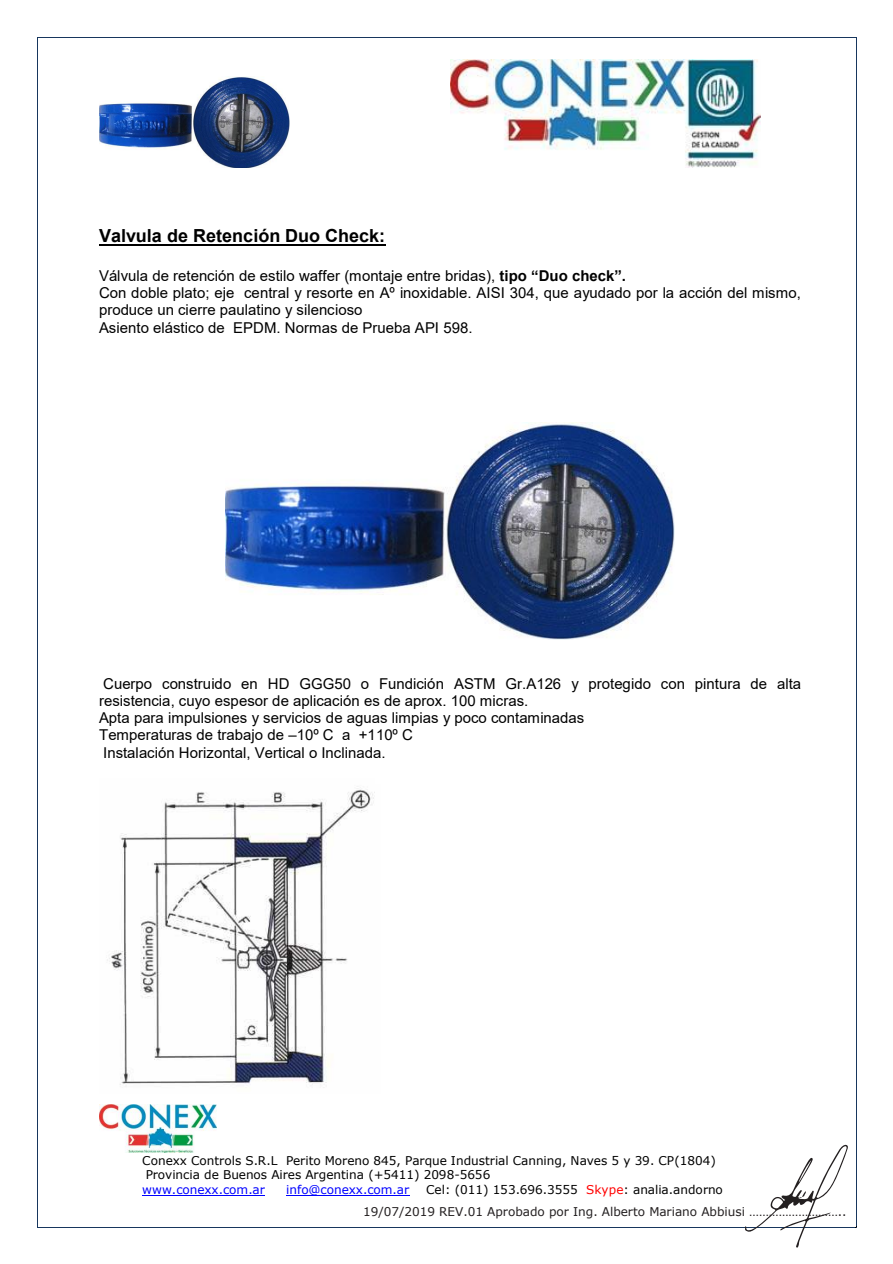
<style>
.page{position:relative;width:893px;height:1264px;background:#fff}
.page>*{position:absolute;margin:0;border:0;box-sizing:border-box;transform-origin:0 0}
.t1{font:700 18px "Arial";color:#000}
.t2{font:15px/17.2px "Arial";color:#000}
.t3{font:12px/14.5px "Verdana";letter-spacing:-.005em;color:#000}
.t4{font:12px "Verdana";letter-spacing:-.005em;color:#231f20}
.t5{font:12px "Verdana";letter-spacing:-.005em;color:#00f}
.s1{font-weight:700}
.s2{font-style:inherit}
.s3{color:#f00}
</style>
<div class="page">
<img style="left:99px;top:76px;width:190px;height:92px">
<img style="left:450px;top:59px;width:310px;height:109px">
<img style="left:99px;top:1104px;width:118px;height:47px">
<hr style="left:142px;top:1194px;width:123px;height:1px;background:#00f">
<hr style="left:286px;top:1194px;width:123px;height:1px;background:#00f">
<hr style="left:99px;top:244px;width:286px;height:2px;background:#000">
<img style="left:225px;top:422px;width:449px;height:217px">
<img style="left:107px;top:788px;width:268px;height:297px">
<hr style="left:37px;top:37px;width:818px;height:1px;background:#17365d">
<hr style="left:37px;top:37px;width:1px;height:1189px;background:#17365d">
<hr style="left:856px;top:37px;width:1px;height:1189px;background:#000">
<hr style="left:855px;top:37px;width:1px;height:1189px;background:#17365d">
<hr style="left:37px;top:1227px;width:818px;height:1px;background:#000">
<hr style="left:37px;top:1226px;width:818px;height:1px;background:#17365d">
<svg style="left:745px;top:1144px;width:103px;height:103px"></svg>
<p class="t1" style="left:99px;top:223px;width:287px">Valvula de Retención Duo Check:</p>
<p class="t2" style="left:99px;top:266px;width:703px">Válvula de retención de estilo waffer (montaje entre bridas), <span class="s1">tipo “Duo check”.<br></span>Con doble plato; eje central y resorte en Aº inoxidable. AISI 304, que ayudado por la acción del mismo, produce un cierre paulatino y silencioso<br>Asiento elástico de EPDM. Normas de Prueba API 598.</p>
<p class="t2" style="left:99px;top:674px;width:703px">Cuerpo construido en HD GGG50 o Fundición ASTM Gr.A126 y protegido con pintura de alta resistencia, cuyo espesor de aplicación es de aprox. 100 micras.<br>Apta para impulsiones y servicios de aguas limpias y poco contaminadas<br>Temperaturas de trabajo de <span class="s2">–</span>10º C a +110º C<br>Instalación Horizontal, Vertical o Inclinada.</p>
<p class="t3" style="left:142px;top:1152px;width:575px">Conexx Controls S.R.L Perito Moreno 845, Parque Industrial Canning, Naves 5 y 39. CP(1804)<br>Provincia de Buenos Aires Argentina (+5411) 2098-5656</p>
<p class="t5" style="left:142px;top:1180px;width:124px">www.conexx.com.ar</p>
<p class="t5" style="left:286px;top:1180px;width:124px">info@conexx.com.ar</p>
<p class="t3" style="left:426px;top:1181px;width:298px">Cel: (011) 153.696.3555 <span class="s3">Skype</span>: analia.andorno</p>
<p class="t4" style="left:363px;top:1202px;width:485px">19/07/2019 REV.01 Aprobado por Ing. Alberto Mariano Abbiusi ………………………..</p>
</div>
